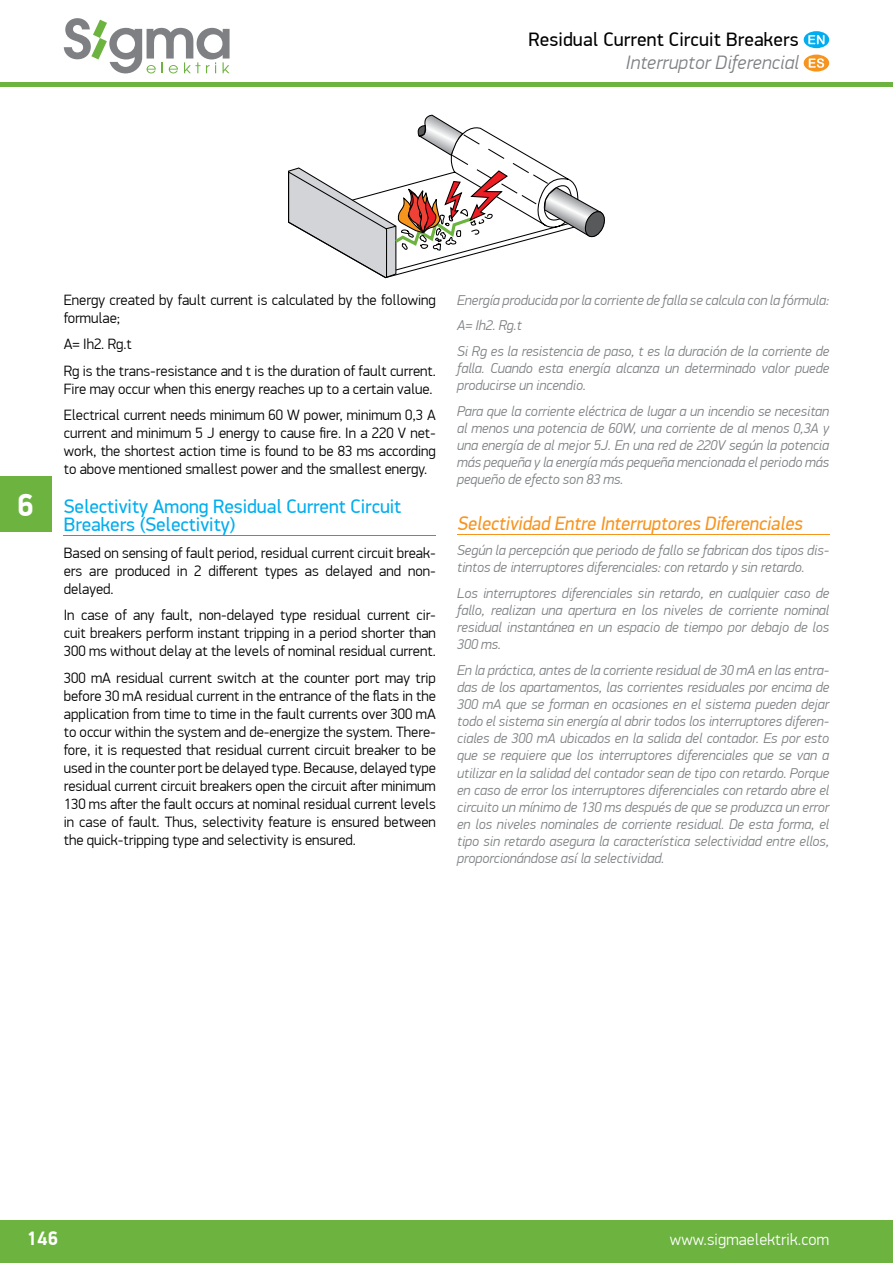
<style>
.page{position:relative;width:893px;height:1263px;background:#fff}
.page>*{position:absolute;margin:0;border:0;box-sizing:border-box;transform-origin:0 0}
.t1{font:700 31.5px "PF Din Display Pro";color:#fff}
.t2{font:19.5px/18px "PF Din Display Pro";color:#00aeef}
.t3{font:italic 19.5px "PF Din Display Pro";color:#f7941e;scale:.95 1}
.t4{font:19.5px "PF Din Display Pro";letter-spacing:.01em;color:#000}
.t5{font:italic 300 19.5px "PF Din Display Pro";letter-spacing:.01em;color:#7e8083}
.t6{font:700 19.5px "PF Din Display Pro";color:#fff}
.t7{font:300 16.5px "PF Din Display Pro";letter-spacing:.01em;color:#fff}
.t8{font:300 15px/18px "PF Din Display Pro";color:#000;text-align:justify}
.t9{font:italic 300 14.25px/17.1px "PF Din Display Pro";color:#7e8083}
</style>
<div class="page">
<div style="left:0;top:82px;width:893px;height:5px;background:#6cb33f"></div>
<div style="left:0;top:476px;width:51px;height:55px;background:#6cb33f"></div>
<svg style="left:64px;top:18px;width:166px;height:55px"></svg>
<div style="left:0;top:1220px;width:893px;height:43px;background:#6cb33f"></div>
<svg style="left:804px;top:31px;width:25px;height:17px"></svg>
<svg style="left:808px;top:35px;width:16px;height:9px"></svg>
<div style="left:804px;top:55px;width:25px;height:17px;background:#f7941e;border-radius:50%"></div>
<svg style="left:809px;top:58px;width:15px;height:10px"></svg>
<hr style="left:64px;top:535px;width:372px;height:1px;background:#00aeef">
<svg style="left:288px;top:115px;width:317px;height:163px"></svg>
<hr style="left:457px;top:534px;width:372px;height:1px;background:#f7941e">
<h2 class="t4" style="left:528px;top:28px;width:272px">Residual Current Circuit Breakers</h2>
<h2 class="t5" style="left:626px;top:52px;width:175px">Interruptor Diferencial</h2>
<h1 class="t1" style="left:17px;top:486px;width:18px">6</h1>
<p class="t8" style="left:64px;top:291px;width:374px">Energy created by fault current is calculated by the following formulae;</p>
<p class="t8" style="left:64px;top:331px;width:374px;line-height:26.5px">A= Ih2. Rg.t<br>Rg is the trans-resistance and t is the duration of fault current.</p>
<p class="t8" style="left:64px;top:375px;width:374px;line-height:26.5px">Fire may occur when this energy reaches up to a certain value.<br>Electrical current needs minimum 60 W power, minimum 0,3 A</p>
<p class="t8" style="left:64px;top:424px;width:374px">current and minimum 5 J energy to cause fire. In a 220 V net&shy;work, the shortest action time is found to be 83 ms according to above mentioned smallest power and the smallest energy.</p>
<h2 class="t2" style="left:64px;top:498px;width:339px">Selectivity Among Residual Current Circuit<br>Breakers (Selectivity)</h2>
<p class="t8" style="left:64px;top:544px;width:374px">Based on sensing of fault period, residual current circuit break&shy;ers are produced in 2 different types as delayed and non&shy;delayed.</p>
<p class="t8" style="left:64px;top:606px;width:374px">In case of any fault, non-delayed type residual current cir&shy;cuit breakers perform instant tripping in a period shorter than 300 ms without delay at the levels of nominal residual current.</p>
<p class="t8" style="left:64px;top:669px;width:374px">300 mA residual current switch at the counter port may trip before 30 mA residual current in the entrance of the flats in the application from time to time in the fault currents over 300 mA to occur within the system and de-energize the system. There&shy;fore, it is requested that residual current circuit breaker to be used in the counter port be delayed type. Because, delayed type residual current circuit breakers open the circuit aſter minimum 130 ms aſter the fault occurs at nominal residual current levels in case of fault. Thus, selectivity feature is ensured between the quick-tripping type and selectivity is ensured.</p>
<p class="t9" style="left:457px;top:287px;width:374px;line-height:25.7px">Energía producida por la corriente de falla se calcula con la fórmula:<br>A= Ih2. Rg.t<br>Si Rg es la resistencia de paso, t es la duración de la corriente de</p>
<p class="t9" style="left:457px;top:360px;width:374px">falla. Cuando esta energía alcanza un determinado valor puede producirse un incendio.</p>
<p class="t9" style="left:457px;top:402px;width:374px;text-align:justify">Para que la corriente eléctrica de lugar a un incendio se necesitan al menos una potencia de 60W, una corriente de al menos 0,3A y una energía de al mejor 5J. En una red de 220V según la potencia más pequeña y la energía más pequeña mencionada el periodo más pequeño de efecto son 83 ms.</p>
<h2 class="t3" style="left:457px;top:511px;width:369px">Selectividad Entre Interruptores Diferenciales</h2>
<p class="t9" style="left:457px;top:542px;width:374px">Según la percepción que periodo de fallo se fabrican dos tipos dis&shy;tintos de interruptores diferenciales: con retardo y sin retardo.</p>
<p class="t9" style="left:457px;top:585px;width:374px;text-align:justify">Los interruptores diferenciales sin retardo, en cualquier caso de fallo, realizan una apertura en los niveles de corriente nominal residual instantánea en un espacio de tiempo por debajo de los 300 ms.</p>
<p class="t9" style="left:457px;top:662px;width:374px;text-align:justify">En la práctica, antes de la corriente residual de 30 mA en las entra&shy;das de los apartamentos, las corrientes residuales por encima de 300 mA que se forman en ocasiones en el sistema pueden dejar todo el sistema sin energía al abrir todos los interruptores diferen&shy;ciales de 300 mA ubicados en la salida del contador. Es por esto que se requiere que los interruptores diferenciales que se van a utilizar en la salidad del contador sean de tipo con retardo. Porque en caso de error los interruptores diferenciales con retardo abre el circuito un mínimo de 130 ms después de que se produzca un error en los niveles nominales de corriente residual. De esta forma, el tipo sin retardo asegura la característica selectividad entre ellos, proporcionándose así la selectividad.</p>
<h2 class="t6" style="left:27px;top:1227px;width:33px">146</h2>
<p class="t7" style="left:670px;top:1230px;width:161px">www.sigmaelektrik.com</p>
</div>
